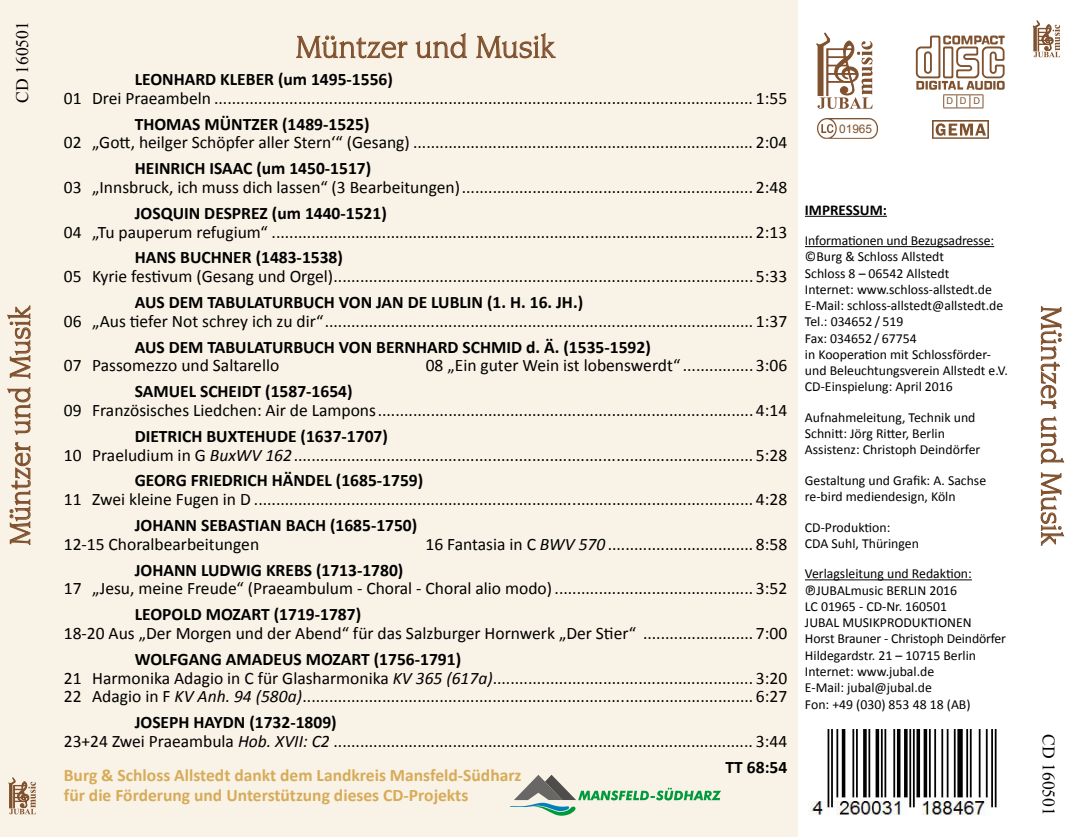
<style>
.page{position:relative;width:1071px;height:837px;background:#fff}
.page>*{position:absolute;margin:0;border:0;box-sizing:border-box;transform-origin:0 0}
.t1{font:32.5px "Novarese IT Cby BT";color:#80512e}
.t2{font:30px "Novarese IT Cby BT";color:#80512e}
.t3{font:17.5px/18.8px "Calibri";color:#000}
.t4{font:700 17.5px "Calibri";color:#000}
.t5{font:700 17.5px/20px "Calibri";color:#d7ab58}
.t6{font:17.5px "Times New Roman";color:#000}
.t7{font:700 15px "Calibri";color:#000}
.t8{font:13.75px/16.2px "Calibri";color:#000}
.t9{font:11.75px "Arial";color:#80512e}
.t10{font:9.25px "Arial";color:#80512e}
.s1{font-weight:700}
.s2{font-style:italic}
</style>
<div class="page">
<hr style="left:804px;top:216px;width:82px;height:1px;background:#000">
<hr style="left:804px;top:246px;width:189px;height:1px;background:#000">
<hr style="left:804px;top:579px;width:167px;height:1px;background:#000">
<div style="left:0;top:0;width:797px;height:836px;background:#f9f2e6"></div>
<svg style="left:1033px;top:21px;width:26px;height:36px"></svg>
<svg style="left:1040px;top:306px;width:22px;height:103px"></svg>
<svg style="left:1040px;top:416px;width:24px;height:48px"></svg>
<svg style="left:1040px;top:472px;width:24px;height:74px"></svg>
<svg style="left:9px;top:777px;width:27px;height:37px"></svg>
<svg style="left:9px;top:442px;width:22px;height:103px"></svg>
<svg style="left:7px;top:387px;width:24px;height:48px"></svg>
<svg style="left:7px;top:305px;width:24px;height:74px"></svg>
<img style="left:808px;top:729px;width:189px;height:86px">
<svg style="left:296px;top:35px;width:112px;height:24px"></svg>
<svg style="left:415px;top:32px;width:52px;height:27px"></svg>
<svg style="left:476px;top:32px;width:80px;height:27px"></svg>
<svg style="left:816px;top:33px;width:56px;height:76px"></svg>
<img style="left:932px;top:120px;width:56px;height:19px">
<img style="left:817px;top:119px;width:60px;height:19px">
<svg style="left:915px;top:35px;width:89px;height:73px"></svg>
<svg style="left:510px;top:774px;width:211px;height:41px"></svg>
<p class="t6" style="left:11px;top:102px;width:83px;rotate:-90deg">CD 160501</p>
<h2 class="t2" style="left:2px;top:545px;width:241px;rotate:-90deg">Müntzer und Musik</h2>
<h1 class="t1" style="left:296px;top:28px;width:261px">Müntzer und Musik</h1>
<p class="t4" style="left:135px;top:68px;width:259px">LEONHARD KLEBER (um 1495-1556)</p>
<p class="t3" style="left:64px;top:89px;width:724px">01 Drei Praeambeln .......................................................................................................................... 1:55</p>
<p class="t4" style="left:135px;top:112px;width:236px">THOMAS MÜNTZER (1489-1525)</p>
<p class="t3" style="left:64px;top:133px;width:724px">02 „Gott, heilger Schöpfer aller Stern‘“ (Gesang) ............................................................................. 2:04</p>
<p class="t4" style="left:135px;top:157px;width:238px">HEINRICH ISAAC (um 1450-1517)</p>
<p class="t3" style="left:64px;top:178px;width:724px">03 „Innsbruck, ich muss dich lassen“ (3 Bearbeitungen).................................................................. 2:48</p>
<p class="t4" style="left:135px;top:202px;width:253px">JOSQUIN DESPREZ (um 1440-1521)</p>
<p class="t3" style="left:64px;top:222px;width:724px">04 „Tu pauperum refugium“ ............................................................................................................. 2:13</p>
<p class="t4" style="left:135px;top:246px;width:210px">HANS BUCHNER (1483-1538)</p>
<p class="t3" style="left:64px;top:267px;width:724px">05 Kyrie festivum (Gesang und Orgel)............................................................................................... 5:33</p>
<p class="t4" style="left:135px;top:291px;width:450px">AUS DEM TABULATURBUCH VON JAN DE LUBLIN (1. H. 16. JH.)</p>
<p class="t3" style="left:64px;top:311px;width:724px">06 „Aus tiefer Not schrey ich zu dir“................................................................................................. 1:37</p>
<p class="t4" style="left:135px;top:335px;width:517px">AUS DEM TABULATURBUCH VON BERNHARD SCHMID d. Ä. (1535-1592)</p>
<p class="t3" style="left:64px;top:356px;width:217px">07 Passomezzo und Saltarello</p>
<p class="t3" style="left:425px;top:356px;width:363px">08 „Ein guter Wein ist lobenswerdt“ ................ 3:06</p>
<p class="t4" style="left:135px;top:380px;width:219px">SAMUEL SCHEIDT (1587-1654)</p>
<p class="t3" style="left:64px;top:401px;width:724px">09 Französisches Liedchen: Air de Lampons..................................................................................... 4:14</p>
<p class="t3" style="left:64px;top:426px;width:724px;text-indent:71px"><span class="s1">DIETRICH BUXTEHUDE (1637-1707)<br></span>10 Praeludium in G <span class="s2">BuxWV 162</span>........................................................................................................ 5:28</p>
<p class="t4" style="left:135px;top:469px;width:290px">GEORG FRIEDRICH HÄNDEL (1685-1759)</p>
<p class="t3" style="left:64px;top:490px;width:724px">11 Zwei kleine Fugen in D ................................................................................................................. 4:28</p>
<p class="t4" style="left:135px;top:514px;width:284px">JOHANN SEBASTIAN BACH (1685-1750)</p>
<p class="t3" style="left:64px;top:534px;width:197px">12-15 Choralbearbeitungen</p>
<p class="t3" style="left:425px;top:534px;width:363px">16 Fantasia in C <span class="s2">BWV 570</span> ................................. 8:58</p>
<p class="t4" style="left:135px;top:558px;width:270px">JOHANN LUDWIG KREBS (1713-1780)</p>
<p class="t3" style="left:64px;top:579px;width:724px">17 „Jesu, meine Freude“ (Praeambulum - Choral - Choral alio modo)............................................. 3:52</p>
<p class="t4" style="left:135px;top:603px;width:228px">LEOPOLD MOZART (1719-1787)</p>
<p class="t3" style="left:64px;top:623px;width:724px">18-20 Aus „Der Morgen und der Abend“ für das Salzburger Hornwerk „Der Stier“ ......................... 7:00</p>
<p class="t3" style="left:64px;top:649px;width:724px;text-indent:71px"><span class="s1">WOLFGANG AMADEUS MOZART (1756-1791)<br></span>21 Harmonika Adagio in C für Glasharmonika <span class="s2">KV 365 (617a)</span>........................................................... 3:20<br>22 Adagio in F <span class="s2">KV Anh. 94 (580a)</span>...................................................................................................... 6:27</p>
<p class="t3" style="left:64px;top:713px;width:724px;text-indent:71px"><span class="s1">JOSEPH HAYDN (1732-1809)<br></span>23+24 Zwei Praeambula <span class="s2">Hob. XVII: C2</span> ............................................................................................... 3:44</p>
<p class="t4" style="left:725px;top:755px;width:63px">TT 68:54</p>
<p class="t5" style="left:64px;top:764px;width:459px">Burg &amp; Schloss Allstedt dankt dem Landkreis Mansfeld-Südharz für die Förderung und Unterstützung dieses CD-Projekts</p>
<p class="t9" style="left:838px;top:121px;width:34px">01965</p>
<p class="t10" style="left:946px;top:95px;width:35px">DDD</p>
<p class="t7" style="left:804px;top:200px;width:83px">IMPRESSUM:</p>
<p class="t8" style="left:804px;top:232px;width:204px">Informationen und Bezugsadresse: ©Burg &amp; Schloss Allstedt<br>Schloss 8 – 06542 Allstedt<br>Internet: www.schloss-allstedt.de<br>E-Mail: schloss-allstedt@allstedt.de<br>Tel.: 034652 / 519<br>Fax: 034652 / 67754<br>in Kooperation mit Schlossförder&shy;und Beleuchtungsverein Allstedt e.V.<br>CD-Einspielung: April 2016</p>
<p class="t8" style="left:804px;top:409px;width:177px">Aufnahmeleitung, Technik und<br>Schnitt: Jörg Ritter, Berlin<br>Assistenz: Christoph Deindörfer</p>
<p class="t8" style="left:804px;top:472px;width:183px">Gestaltung und Grafik: A. Sachse re-bird mediendesign, Köln</p>
<p class="t8" style="left:804px;top:519px;width:115px">CD-Produktion:<br>CDA Suhl, Thüringen</p>
<p class="t8" style="left:804px;top:565px;width:202px">Verlagsleitung und Redaktion: ℗JUBALmusic BERLIN 2016<br>LC 01965 - CD-Nr. 160501<br>JUBAL MUSIKPRODUKTIONEN<br>Horst Brauner - Christoph Deindörfer<br>Hildegardstr. 21 – 10715 Berlin<br>Internet: www.jubal.de<br>E-Mail: jubal@jubal.de<br>Fon: +49 (030) 853 48 18 (AB)</p>
<h2 class="t2" style="left:1068px;top:306px;width:241px;rotate:90deg">Müntzer und Musik</h2>
<p class="t6" style="left:1060px;top:734px;width:83px;rotate:90deg">CD 160501</p>
</div>
